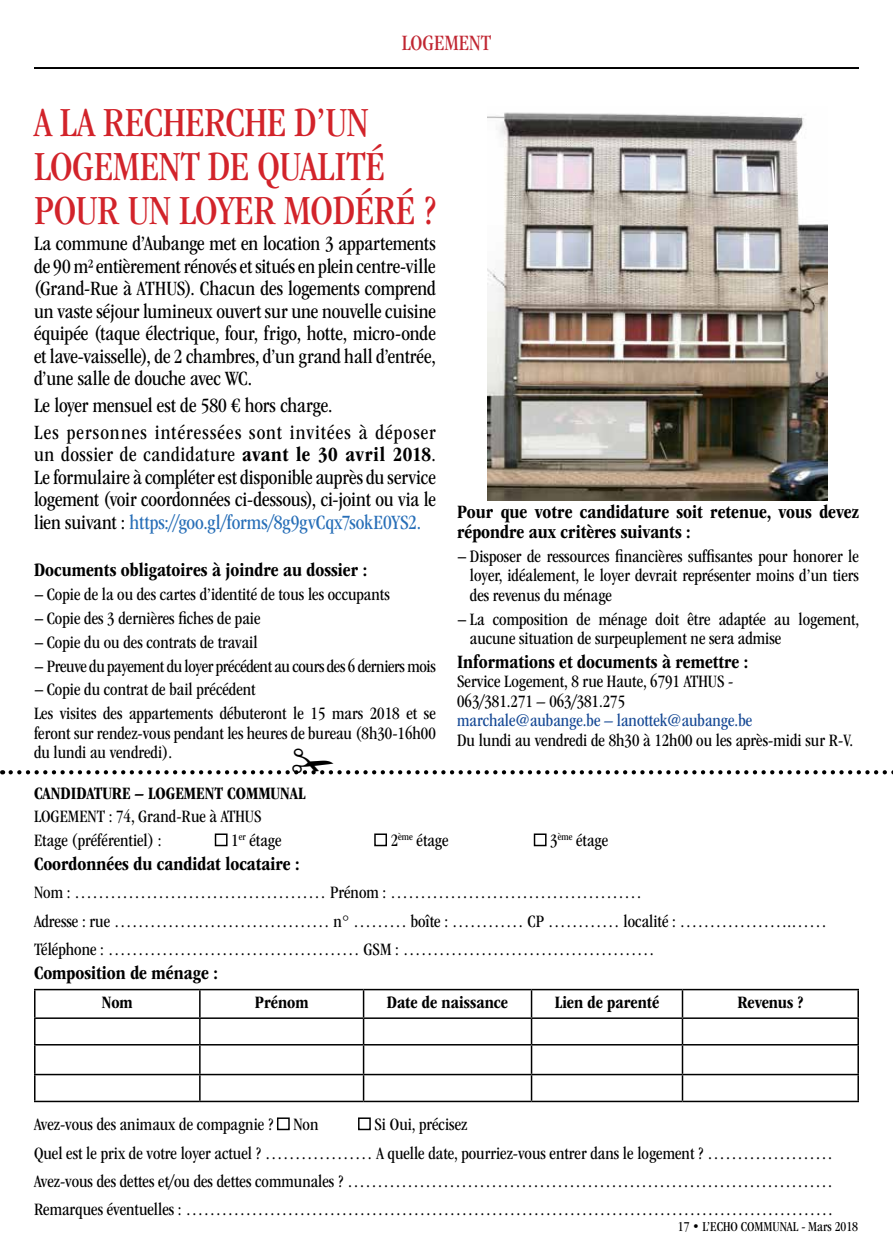
<style>
.page{position:relative;width:893px;height:1255px;background:#fff}
.page>*{position:absolute;margin:0;border:0;box-sizing:border-box;transform-origin:0 0}
.t1{font:condensed 42.9px/43.5px "ITC Garamond Std";letter-spacing:-.01em;color:#d2232a}
.t2{font:condensed 22.65px "ITC Garamond Std";color:#c02632}
.t3{font:condensed 21px/22.5px "ITC Garamond Std";color:#000;text-align:justify}
.t4{font:condensed 21px/26.7px "ITC Garamond Std";letter-spacing:.04em;color:#000}
.t5{font:700 condensed 19.5px/19.5px "ITC Garamond Std";color:#000}
.t6{font:condensed 18px/19.5px "ITC Garamond Std";color:#000}
.t7{font:700 condensed 18px "ITC Garamond Std";color:#000}
.t8{font:condensed 18px "ITC Garamond Std";letter-spacing:-.02em;color:#000}
.t9{font:condensed 18px "ITC Garamond Std";color:#164995}
.t10{font:condensed 14.1px "ITC Garamond Std";color:#000}
.s1{font-weight:700}
.s2{color:#286fb8}
</style>
<div class="page">
<hr style="left:34px;top:67px;width:825px;height:2px;background:#000">
<div style="left:215px;top:833px;width:13px;height:13px;border:1px solid #000"></div>
<div style="left:374px;top:833px;width:13px;height:13px;border:1px solid #000"></div>
<div style="left:534px;top:833px;width:12px;height:13px;border:1px solid #000"></div>
<hr style="left:34px;top:988px;width:166px;height:2px;background:#000">
<hr style="left:34px;top:990px;width:2px;height:27px;background:#000">
<hr style="left:200px;top:988px;width:164px;height:2px;background:#000">
<hr style="left:364px;top:988px;width:167px;height:2px;background:#000">
<hr style="left:531px;top:988px;width:151px;height:2px;background:#000">
<hr style="left:682px;top:988px;width:177px;height:2px;background:#000">
<hr style="left:857px;top:990px;width:2px;height:27px;background:#000">
<hr style="left:34px;top:1017px;width:166px;height:1px;background:#000">
<hr style="left:34px;top:1018px;width:2px;height:25px;background:#000">
<hr style="left:682px;top:1017px;width:177px;height:1px;background:#000">
<hr style="left:857px;top:1018px;width:2px;height:25px;background:#000">
<hr style="left:34px;top:1043px;width:166px;height:2px;background:#000">
<hr style="left:34px;top:1045px;width:2px;height:28px;background:#000">
<hr style="left:682px;top:1043px;width:177px;height:2px;background:#000">
<hr style="left:857px;top:1045px;width:2px;height:28px;background:#000">
<hr style="left:34px;top:1073px;width:166px;height:2px;background:#000">
<hr style="left:34px;top:1075px;width:2px;height:25px;background:#000">
<hr style="left:682px;top:1073px;width:177px;height:2px;background:#000">
<svg style="left:35px;top:989px;width:823px;height:111px"></svg>
<hr style="left:857px;top:1075px;width:2px;height:25px;background:#000">
<hr style="left:34px;top:1100px;width:166px;height:2px;background:#000">
<hr style="left:200px;top:1100px;width:164px;height:2px;background:#000">
<hr style="left:364px;top:1100px;width:167px;height:2px;background:#000">
<hr style="left:531px;top:1100px;width:151px;height:2px;background:#000">
<hr style="left:682px;top:1100px;width:177px;height:2px;background:#000">
<div style="left:277px;top:1117px;width:13px;height:13px;border:1px solid #000"></div>
<div style="left:358px;top:1117px;width:13px;height:13px;border:1px solid #000"></div>
<img style="left:487px;top:112px;width:341px;height:388px">
<svg style="left:11px;top:770px;width:882px;height:4px"></svg>
<p class="t2" style="left:402px;top:30px;width:91px">LOGEMENT</p>
<h1 class="t1" style="left:34px;top:101px;width:403px">A LA RECHERCHE D’UN<br>LOGEMENT DE QUALITÉ<br>POUR UN LOYER MODÉRÉ ?</h1>
<p class="t3" style="left:34px;top:232px;width:403px">La commune d’Aubange met en location 3 appartements de 90 m² entièrement rénovés et situés en plein centre-ville (Grand-Rue à ATHUS). Chacun des logements comprend un vaste séjour lumineux ouvert sur une nouvelle cuisine équipée (taque électrique, four, frigo, hotte, micro-onde et lave-vaisselle), de 2 chambres, d’un grand hall d’entrée, d’une salle de douche avec WC.</p>
<p class="t4" style="left:34px;top:392px;width:403px">Le loyer mensuel est de 580 € hors charge.<br>Les personnes intéressées sont invitées à déposer</p>
<p class="t3" style="left:34px;top:443px;width:403px">un dossier de candidature <span class="s1">avant le 30 avril 2018</span>.<br>Le formulaire à compléter est disponible auprès du service logement (voir coordonnées ci-dessous), ci-joint ou via le lien suivant : <span class="s2">https://goo.gl/forms/8g9gvCqx7sokE0YS2.</span></p>
<p class="t5" style="left:34px;top:560px;width:335px">Documents obligatoires à joindre au dossier :</p>
<p class="t6" style="left:47px;top:585px;width:345px">Copie de la ou des cartes d’identité de tous les occupants</p>
<p class="t6" style="left:47px;top:608px;width:215px">Copie des 3 dernières fiches de paie</p>
<p class="t6" style="left:47px;top:632px;width:212px">Copie du ou des contrats de travail</p>
<p class="t8" style="left:47px;top:656px;width:391px">Preuve du payement du loyer précédent au cours des 6 derniers mois</p>
<p class="t6" style="left:47px;top:680px;width:210px">Copie du contrat de bail précédent</p>
<p class="t6" style="left:34px;top:703px;width:403px">Les visites des appartements débuteront le 15 mars 2018 et se</p>
<p class="t6" style="left:34px;top:723px;width:403px">feront sur rendez-vous pendant les heures de bureau (8h30-16h00 du lundi au vendredi).</p>
<p class="t5" style="left:457px;top:502px;width:403px">Pour que votre candidature soit retenue, vous devez répondre aux critères suivants :</p>
<p class="t6" style="left:470px;top:546px;width:391px;text-align:justify">Disposer de ressources financières suffisantes pour honorer le loyer, idéalement, le loyer devrait représenter moins d’un tiers des revenus du ménage</p>
<p class="t6" style="left:470px;top:609px;width:391px">La composition de ménage doit être adaptée au logement, aucune situation de surpeuplement ne sera admise</p>
<p class="t5" style="left:457px;top:652px;width:293px">Informations et documents à remettre :</p>
<p class="t6" style="left:457px;top:672px;width:278px">Service Logement, 8 rue Haute, 6791 ATHUS -<br>063/381.271 – 063/381.275</p>
<p class="t9" style="left:457px;top:710px;width:297px">marchale@aubange.be – lanottek@aubange.be</p>
<p class="t6" style="left:457px;top:730px;width:397px">Du lundi au vendredi de 8h30 à 12h00 ou les après-midi sur R-V.</p>
<p class="t7" style="left:34px;top:783px;width:273px">CANDIDATURE – LOGEMENT COMMUNAL</p>
<p class="t6" style="left:34px;top:805px;width:229px;line-height:23.7px">LOGEMENT : 74, Grand-Rue à ATHUS<br>Etage (préférentiel) :</p>
<p class="t6" style="left:231px;top:830px;width:52px">1<sup>er</sup> étage</p>
<p class="t6" style="left:391px;top:830px;width:59px">2<sup>ème</sup> étage</p>
<p class="t6" style="left:550px;top:830px;width:59px">3<sup>ème</sup> étage</p>
<p class="t5" style="left:34px;top:854px;width:267px">Coordonnées du candidat locataire :</p>
<p class="t6" style="left:34px;top:878px;width:795px;line-height:28.2px">Nom : …………………………………… Prénom : ……………………………………<br>Adresse : rue ……………………………… n° ……… boîte : ………… CP ………… localité : ……………….……<br>Téléphone : …………………………………… GSM : ……………………………………</p>
<p class="t5" style="left:34px;top:962px;width:185px">Composition de ménage :</p>
<p class="t7" style="left:102px;top:992px;width:32px">Nom</p>
<p class="t7" style="left:255px;top:992px;width:55px">Prénom</p>
<p class="t7" style="left:387px;top:992px;width:123px">Date de naissance</p>
<p class="t7" style="left:555px;top:992px;width:106px">Lien de parenté</p>
<p class="t7" style="left:738px;top:992px;width:67px">Revenus ?</p>
<p class="t6" style="left:34px;top:1114px;width:286px">Avez-vous des animaux de compagnie ? Non</p>
<p class="t6" style="left:34px;top:1110px;width:801px;line-height:28.2px;text-indent:340px">Si Oui, précisez<br>Quel est le prix de votre loyer actuel ? ……………… A quelle date, pourriez-vous entrer dans le logement ? ………………… Avez-vous des dettes et/ou des dettes communales ? ……………………………………………………………………… Remarques éventuelles : ………………………………………………………………………………………………</p>
<p class="t10" style="left:678px;top:1218px;width:182px">17 • L’ECHO COMMUNAL - Mars 2018</p>
</div>
